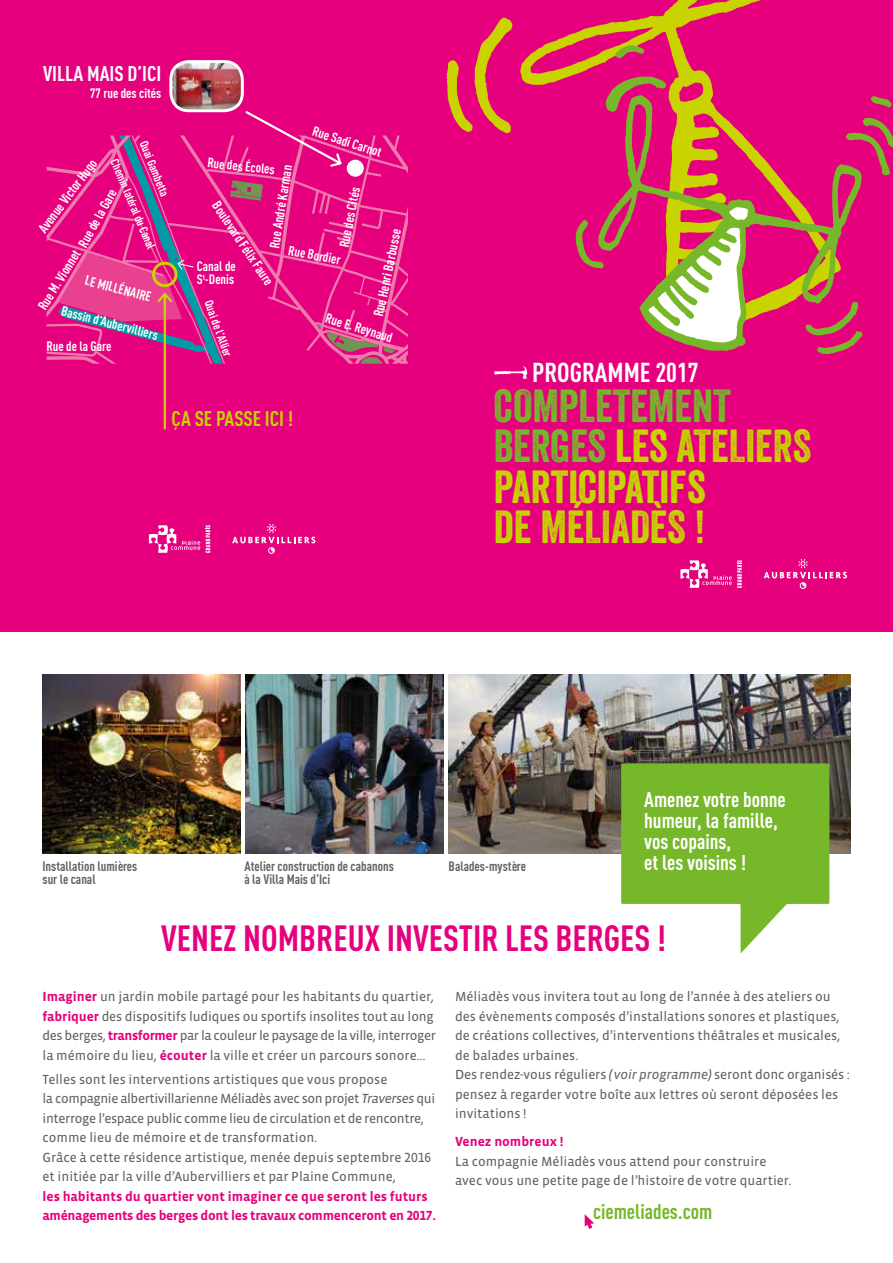
<style>
.page{position:relative;width:893px;height:1263px;background:#fff}
.page>*{position:absolute;margin:0;border:0;box-sizing:border-box;transform-origin:0 0}
.t1{font:45px/40.5px "Veneer";color:#c8d300}
.t2{font:700 36px "DIN Cond";color:#e6007d}
.t3{font:700 27px "DIN Cond";color:#fff}
.t4{font:700 21px/21px "DIN Cond";color:#fff}
.t5{font:700 21px "DIN Cond";color:#76b82a}
.t6{font:700 21px "DIN Cond";color:#c8d300}
.t7{font:13.5px/19.5px "Vista Sans Reg";color:#646363}
.t8{font:700 13.5px/13.5px "DIN Cond";color:#fff}
.t9{font:700 13.5px/19.5px "Vista Sans";color:#e6007d}
.t10{font:700 13.5px/13.5px "DIN Cond";color:#646363}
.t11{font:700 12px "DIN Cond";color:#fff}
.s1{color:#76b82a}
.s2{font-family:"Vista Sans";font-weight:700;color:#e6007d}
.s3{font-style:italic}
.s4{font-family:"Vista Sans Alt Reg"}
.s5{font-family:"Vista Sans Alt"}
</style>
<div class="page">
<div style="left:446px;top:0;width:447px;height:631px;background:#e6007d"></div>
<div style="left:0;top:0;width:446px;height:631px;background:#e6007d"></div>
<svg style="left:206px;top:525px;width:4px;height:28px"></svg>
<svg style="left:149px;top:525px;width:51px;height:28px"></svg>
<svg style="left:232px;top:524px;width:83px;height:30px"></svg>
<img style="left:173px;top:64px;width:67px;height:44px">
<div style="left:169px;top:60px;width:75px;height:52px;border:3px solid #fff;border-radius:18px"></div>
<svg style="left:585px;top:1214px;width:9px;height:15px"></svg>
<svg style="left:223px;top:135px;width:185px;height:229px"></svg>
<svg style="left:317px;top:325px;width:78px;height:39px"></svg>
<svg style="left:230px;top:180px;width:33px;height:21px"></svg>
<hr style="left:164px;top:294px;width:2px;height:135px;background:#c8d300">
<svg style="left:47px;top:135px;width:176px;height:229px"></svg>
<div style="left:347px;top:160px;width:17px;height:17px;background:#fff;border-radius:50%"></div>
<svg style="left:244px;top:111px;width:99px;height:57px"></svg>
<svg style="left:520px;top:0;width:241px;height:85px"></svg>
<svg style="left:446px;top:18px;width:67px;height:115px"></svg>
<svg style="left:615px;top:45px;width:29px;height:13px"></svg>
<svg style="left:573px;top:73px;width:320px;height:281px"></svg>
<svg style="left:494px;top:366px;width:33px;height:13px"></svg>
<svg style="left:680px;top:560px;width:62px;height:28px"></svg>
<svg style="left:764px;top:559px;width:83px;height:30px"></svg>
<img style="left:43px;top:674px;width:197px;height:179px">
<img style="left:246px;top:674px;width:197px;height:179px">
<img style="left:449px;top:674px;width:401px;height:179px">
<svg style="left:621px;top:763px;width:208px;height:190px"></svg>
<h3 class="t4" style="left:43px;top:62px;width:120px">VILLA MAIS D’ICI</h3>
<p class="t8" style="left:90px;top:86px;width:73px">77 rue des cités</p>
<p class="t11" style="left:150px;top:139px;width:60px;rotate:68deg">Quai Gambetta</p>
<p class="t11" style="left:121px;top:157px;width:98px;rotate:67deg">Chemin latéral du Canal</p>
<p class="t8" style="left:36px;top:227px;width:89px;rotate:-53deg">Avenue Victor Hugo</p>
<p class="t8" style="left:76px;top:243px;width:66px;rotate:-61deg">Rue de la Gare</p>
<p class="t8" style="left:35px;top:305px;width:69px;rotate:-58deg">Rue M. Vionnet</p>
<p class="t8" style="left:87px;top:273px;width:69px;rotate:15deg">LE MILLÉNAIRE</p>
<p class="t8" style="left:63px;top:304px;width:101px;rotate:14deg">Bassin d’Aubervilliers</p>
<p class="t8" style="left:47px;top:339px;width:66px">Rue de la Gare</p>
<p class="t8" style="left:315px;top:124px;width:73px;rotate:18deg">Rue Sadi Carnot</p>
<p class="t8" style="left:208px;top:155px;width:69px;rotate:6deg">Rue des Écoles</p>
<p class="t8" style="left:267px;top:247px;width:86px;rotate:-81deg">Rue André Karman</p>
<p class="t8" style="left:337px;top:246px;width:63px;rotate:-79deg">Rue des Cités</p>
<p class="t8" style="left:221px;top:199px;width:99px;rotate:56deg">Boulevard Félix Faure</p>
<p class="t8" style="left:371px;top:315px;width:91px;rotate:-78deg">Rue Henri Barbusse</p>
<p class="t8" style="left:290px;top:243px;width:55px;rotate:11deg">Rue Bordier</p>
<p class="t8" style="left:197px;top:259px;width:40px">Canal de<br>S<sup>t</sup>-Denis</p>
<p class="t11" style="left:215px;top:298px;width:60px;rotate:70deg">Quai de l’Allier</p>
<p class="t8" style="left:328px;top:311px;width:71px;rotate:17deg">Rue E. Reynaud</p>
<h3 class="t6" style="left:171px;top:406px;width:123px">ÇA SE PASSE ICI !</h3>
<h3 class="t3" style="left:532px;top:356px;width:168px">PROGRAMME 2017</h3>
<h1 class="t1" style="left:494px;top:385px;width:319px"><span class="s1">COMPLETEMENT<br>BERGES</span> LES ATELIERS<br>PARTICIPATIFS<br>DE MÉLIADÈS !</h1>
<h3 class="t4" style="left:644px;top:788px;width:143px">Amenez votre bonne humeur, la famille, vos copains,</h3>
<p class="t10" style="left:43px;top:859px;width:96px">Installation lumières</p>
<h3 class="t4" style="left:644px;top:851px;width:103px">et les voisins !</h3>
<p class="t10" style="left:43px;top:872px;width:55px">sur le canal</p>
<p class="t10" style="left:244px;top:859px;width:151px">Atelier construction de cabanons à la Villa Mais d’Ici</p>
<p class="t10" style="left:449px;top:859px;width:79px">Balades-mystère</p>
<h2 class="t2" style="left:161px;top:916px;width:506px">VENEZ NOMBREUX INVESTIR LES BERGES !</h2>
<p class="t7" style="left:43px;top:987px;width:395px"><span class="s2">Imaginer</span> un jardin mobile partagé pour les habitants du quartier, <span class="s2">fabriquer</span> des dispositifs ludiques ou sportifs insolites tout au long des berges, <span class="s2">transformer</span> par la couleur le paysage de la ville, interroger la mémoire du lieu, <span class="s2">écouter</span> la ville et créer un parcours sonore…</p>
<p class="t7" style="left:43px;top:1070px;width:394px">Telles sont les interventions artistiques que vous propose<br>la compagnie albertivillarienne Méliadès avec son projet <span class="s3">Traverses</span> qui interroge l’espace public comme lieu de circulation et de rencontre, comme lieu de mémoire et de transformation.<br>Grâce à cette résidence artistique, menée depuis septembre <span class="s4">2016 </span>et initiée par la ville d’Aubervilliers et par Plaine Commune,</p>
<p class="t9" style="left:43px;top:1186px;width:395px">les habitants du quartier vont imaginer ce que seront les futurs aménagements des berges dont les travaux commenceront en <span class="s5">2017</span>.</p>
<p class="t7" style="left:455px;top:987px;width:396px">Méliadès vous invitera tout au long de l’année à des ateliers ou des évènements composés d’installations sonores et plastiques, de créations collectives, d’interventions théâtrales et musicales, de balades urbaines.<br>Des rendez-vous réguliers <span class="s3">(voir programme)</span> seront donc organisés : pensez à regarder votre boîte aux lettres où seront déposées les invitations !</p>
<p class="t9" style="left:455px;top:1132px;width:110px">Venez nombreux !</p>
<p class="t7" style="left:455px;top:1152px;width:338px">La compagnie Méliadès vous attend pour construire avec vous une petite page de l’histoire de votre quartier.</p>
<h3 class="t5" style="left:593px;top:1199px;width:121px">ciemeliades.com</h3>
</div>
